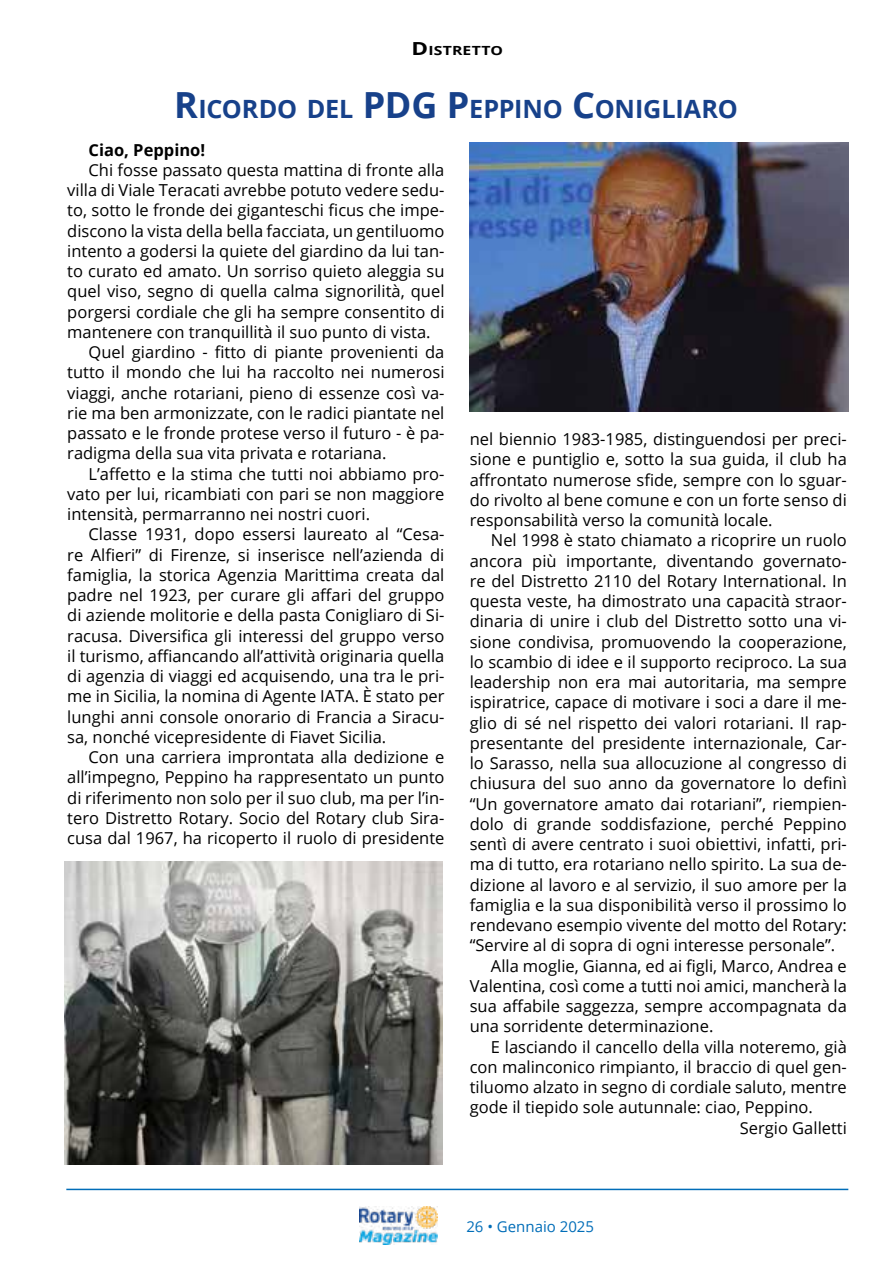
<style>
.page{position:relative;width:893px;height:1263px;background:#fff}
.page>*{position:absolute;margin:0;border:0;box-sizing:border-box;transform-origin:0 0}
.t1{font:700 25.2px "Open Sans";letter-spacing:-.005em;color:#17418a}
.t2{font:16.5px "Open Sans";color:#000}
.t3{font:700 16.5px "Open Sans";color:#000}
.t4{font:15px "Open Sans";color:#006db8}
.t5{font:700 12.6px "Open Sans";letter-spacing:.015em;color:#000;scale:1.25 1}
.s1{font-size:18px}
.s2{font-size:36px}
</style>
<div class="page">
<img style="left:359px;top:1206px;width:78px;height:39px">
<hr style="left:66px;top:1189px;width:782px;height:1px;background:#006db8">
<img style="left:470px;top:143px;width:378px;height:268px">
<img style="left:65px;top:862px;width:377px;height:302px">
<p class="t5" style="left:412px;top:42px;width:75px"><span class="s1">D</span>ISTRETTO</p>
<p class="t1" style="left:174px;top:91px;width:565px"><span class="s2">R</span>ICORDO DEL <span class="s2">PDG P</span>EPPINO <span class="s2">C</span>ONIGLIARO</p>
<p class="t3" style="left:89px;top:138px;width:118px">Ciao, Peppino!</p>
<p class="t2" style="left:89px;top:158px;width:357px">Chi fosse passato questa mattina di fronte alla</p>
<p class="t2" style="left:67px;top:179px;width:379px">villa di Viale Teracati avrebbe potuto vedere sedu-</p>
<p class="t2" style="left:67px;top:199px;width:379px">to, sotto le fronde dei giganteschi ficus che impe-</p>
<p class="t2" style="left:67px;top:219px;width:379px">discono la vista della bella facciata, un gentiluomo</p>
<p class="t2" style="left:67px;top:239px;width:379px">intento a godersi la quiete del giardino da lui tan-</p>
<p class="t2" style="left:67px;top:260px;width:379px">to curato ed amato. Un sorriso quieto aleggia su</p>
<p class="t2" style="left:67px;top:280px;width:379px">quel viso, segno di quella calma signorilità, quel</p>
<p class="t2" style="left:67px;top:300px;width:379px">porgersi cordiale che gli ha sempre consentito di</p>
<p class="t2" style="left:67px;top:320px;width:365px">mantenere con tranquillità il suo punto di vista.</p>
<p class="t2" style="left:89px;top:341px;width:357px">Quel giardino - fitto di piante provenienti da</p>
<p class="t2" style="left:67px;top:361px;width:379px">tutto il mondo che lui ha raccolto nei numerosi</p>
<p class="t2" style="left:67px;top:381px;width:379px">viaggi, anche rotariani, pieno di essenze così va-</p>
<p class="t2" style="left:67px;top:401px;width:379px">rie ma ben armonizzate, con le radici piantate nel</p>
<p class="t2" style="left:67px;top:422px;width:379px">passato e le fronde protese verso il futuro - è pa-</p>
<p class="t2" style="left:67px;top:442px;width:321px">radigma della sua vita privata e rotariana.</p>
<p class="t2" style="left:89px;top:462px;width:357px">L’affetto e la stima che tutti noi abbiamo pro-</p>
<p class="t2" style="left:67px;top:482px;width:379px">vato per lui, ricambiati con pari se non maggiore</p>
<p class="t2" style="left:67px;top:503px;width:304px">intensità, permarranno nei nostri cuori.</p>
<p class="t2" style="left:89px;top:523px;width:357px">Classe 1931, dopo essersi laureato al “Cesa-</p>
<p class="t2" style="left:67px;top:543px;width:379px">re Alfieri” di Firenze, si inserisce nell’azienda di</p>
<p class="t2" style="left:67px;top:563px;width:379px">famiglia, la storica Agenzia Marittima creata dal</p>
<p class="t2" style="left:67px;top:584px;width:379px">padre nel 1923, per curare gli affari del gruppo</p>
<p class="t2" style="left:67px;top:604px;width:379px">di aziende molitorie e della pasta Conigliaro di Si-</p>
<p class="t2" style="left:67px;top:624px;width:379px">racusa. Diversifica gli interessi del gruppo verso</p>
<p class="t2" style="left:67px;top:644px;width:379px">il turismo, affiancando all’attività originaria quella</p>
<p class="t2" style="left:67px;top:665px;width:379px">di agenzia di viaggi ed acquisendo, una tra le pri-</p>
<p class="t2" style="left:67px;top:685px;width:379px">me in Sicilia, la nomina di Agente IATA. È stato per</p>
<p class="t2" style="left:67px;top:705px;width:379px">lunghi anni console onorario di Francia a Siracu-</p>
<p class="t2" style="left:67px;top:725px;width:320px">sa, nonché vicepresidente di Fiavet Sicilia.</p>
<p class="t2" style="left:89px;top:746px;width:357px">Con una carriera improntata alla dedizione e</p>
<p class="t2" style="left:67px;top:766px;width:379px">all’impegno, Peppino ha rappresentato un punto</p>
<p class="t2" style="left:67px;top:786px;width:379px">di riferimento non solo per il suo club, ma per l’in-</p>
<p class="t2" style="left:67px;top:806px;width:379px">tero Distretto Rotary. Socio del Rotary club Sira-</p>
<p class="t2" style="left:67px;top:827px;width:379px">cusa dal 1967, ha ricoperto il ruolo di presidente</p>
<p class="t2" style="left:470px;top:428px;width:379px">nel biennio 1983-1985, distinguendosi per preci-</p>
<p class="t2" style="left:470px;top:448px;width:379px">sione e puntiglio e, sotto la sua guida, il club ha</p>
<p class="t2" style="left:470px;top:468px;width:379px">affrontato numerose sfide, sempre con lo sguar-</p>
<p class="t2" style="left:470px;top:489px;width:379px">do rivolto al bene comune e con un forte senso di</p>
<p class="t2" style="left:470px;top:509px;width:304px">responsabilità verso la comunità locale.</p>
<p class="t2" style="left:491px;top:529px;width:357px">Nel 1998 è stato chiamato a ricoprire un ruolo</p>
<p class="t2" style="left:470px;top:549px;width:379px">ancora più importante, diventando governato-</p>
<p class="t2" style="left:470px;top:570px;width:379px">re del Distretto 2110 del Rotary International. In</p>
<p class="t2" style="left:470px;top:590px;width:379px">questa veste, ha dimostrato una capacità straor-</p>
<p class="t2" style="left:470px;top:610px;width:379px">dinaria di unire i club del Distretto sotto una vi-</p>
<p class="t2" style="left:470px;top:630px;width:379px">sione condivisa, promuovendo la cooperazione,</p>
<p class="t2" style="left:470px;top:651px;width:379px">lo scambio di idee e il supporto reciproco. La sua</p>
<p class="t2" style="left:470px;top:671px;width:379px">leadership non era mai autoritaria, ma sempre</p>
<p class="t2" style="left:470px;top:691px;width:379px">ispiratrice, capace di motivare i soci a dare il me-</p>
<p class="t2" style="left:470px;top:711px;width:379px">glio di sé nel rispetto dei valori rotariani. Il rap-</p>
<p class="t2" style="left:470px;top:732px;width:379px">presentante del presidente internazionale, Car-</p>
<p class="t2" style="left:470px;top:752px;width:379px">lo Sarasso, nella sua allocuzione al congresso di</p>
<p class="t2" style="left:470px;top:772px;width:379px">chiusura del suo anno da governatore lo definì</p>
<p class="t2" style="left:470px;top:792px;width:379px">“Un governatore amato dai rotariani”, riempien-</p>
<p class="t2" style="left:470px;top:813px;width:379px">dolo di grande soddisfazione, perché Peppino</p>
<p class="t2" style="left:470px;top:833px;width:379px">sentì di avere centrato i suoi obiettivi, infatti, pri-</p>
<p class="t2" style="left:470px;top:853px;width:379px">ma di tutto, era rotariano nello spirito. La sua de-</p>
<p class="t2" style="left:470px;top:873px;width:379px">dizione al lavoro e al servizio, il suo amore per la</p>
<p class="t2" style="left:470px;top:894px;width:379px">famiglia e la sua disponibilità verso il prossimo lo</p>
<p class="t2" style="left:470px;top:914px;width:379px">rendevano esempio vivente del motto del Rotary:</p>
<p class="t2" style="left:470px;top:934px;width:367px">“Servire al di sopra di ogni interesse personale”.</p>
<p class="t2" style="left:491px;top:954px;width:357px">Alla moglie, Gianna, ed ai figli, Marco, Andrea e</p>
<p class="t2" style="left:470px;top:974px;width:379px">Valentina, così come a tutti noi amici, mancherà la</p>
<p class="t2" style="left:470px;top:995px;width:379px">sua affabile saggezza, sempre accompagnata da</p>
<p class="t2" style="left:470px;top:1015px;width:245px">una sorridente determinazione.</p>
<p class="t2" style="left:491px;top:1035px;width:357px">E lasciando il cancello della villa noteremo, già</p>
<p class="t2" style="left:470px;top:1055px;width:379px">con malinconico rimpianto, il braccio di quel gen-</p>
<p class="t2" style="left:470px;top:1076px;width:379px">tiluomo alzato in segno di cordiale saluto, mentre</p>
<p class="t2" style="left:470px;top:1096px;width:345px">gode il tiepido sole autunnale: ciao, Peppino.</p>
<p class="t2" style="left:740px;top:1116px;width:109px">Sergio Galletti</p>
<p class="t4" style="left:466px;top:1216px;width:129px">26 • Gennaio 2025</p>
</div>
